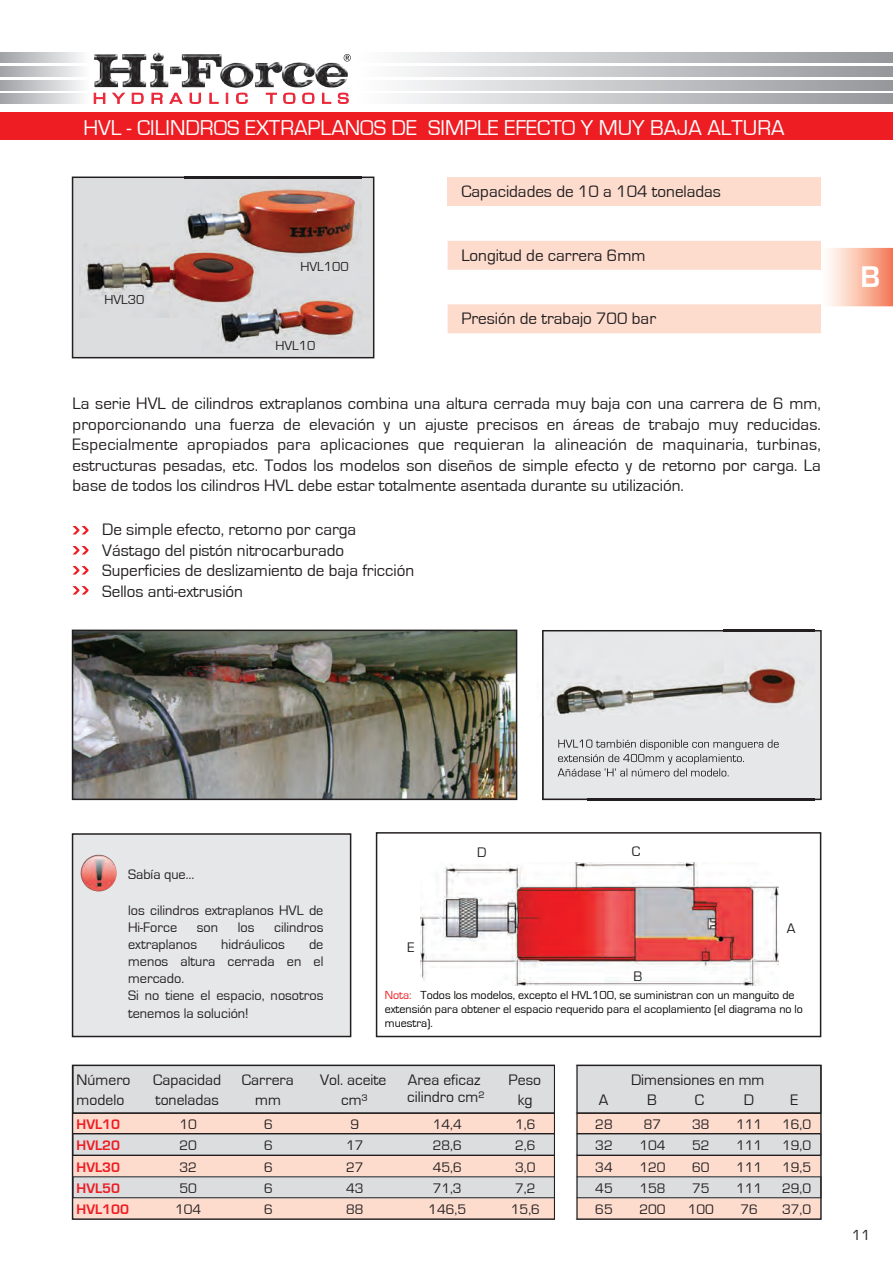
<style>
.page{position:relative;width:893px;height:1263px;background:#fff}
.page>*{position:absolute;margin:0;border:0;box-sizing:border-box;transform-origin:0 0}
.t1{font:700 30.9px "Eurostile";color:#fff}
.t2{font:22.05px "Eurostile";color:#fff}
.t3{font:17.1px/20.5px "Eurostile";color:#231f20;text-align:justify}
.t4{font:15.75px/20px "Eurostile";color:#231f20;text-align:center}
.t5{font:15px "Eurostile";color:#231f20}
.t6{font:14.25px/21.3px "Eurostile";color:#231f20;text-align:center}
.t7{font:700 14.25px/21.3px "Eurostile";color:#ee1d23}
.t8{font:13.5px "Eurostile";color:#231f20}
.t9{font:12px/14.4px "Eurostile";color:#040503}
.s1{color:#ee1d23}
</style>
<div class="page">
<svg style="left:401px;top:52px;width:492px;height:11px;background:#c3c4c7"></svg>
<svg style="left:401px;top:67px;width:492px;height:10px;background:#c3c4c7"></svg>
<svg style="left:401px;top:80px;width:492px;height:10px;background:#c3c4c7"></svg>
<svg style="left:401px;top:94px;width:492px;height:10px;background:#c3c4c7"></svg>
<svg style="left:0;top:52px;width:82px;height:11px"></svg>
<svg style="left:0;top:67px;width:82px;height:10px"></svg>
<svg style="left:0;top:80px;width:82px;height:10px"></svg>
<svg style="left:0;top:94px;width:82px;height:10px"></svg>
<img style="left:94px;top:52px;width:220px;height:35px">
<svg style="left:344px;top:54px;width:7px;height:8px"></svg>
<svg style="left:94px;top:92px;width:31px;height:12px"></svg>
<svg style="left:132px;top:93px;width:12px;height:11px"></svg>
<svg style="left:151px;top:93px;width:12px;height:11px"></svg>
<svg style="left:169px;top:93px;width:14px;height:11px"></svg>
<svg style="left:189px;top:93px;width:12px;height:11px"></svg>
<svg style="left:209px;top:93px;width:10px;height:11px"></svg>
<svg style="left:226px;top:93px;width:2px;height:11px"></svg>
<svg style="left:236px;top:92px;width:12px;height:12px"></svg>
<svg style="left:266px;top:93px;width:11px;height:11px"></svg>
<svg style="left:283px;top:92px;width:13px;height:12px"></svg>
<svg style="left:302px;top:92px;width:13px;height:12px"></svg>
<svg style="left:322px;top:93px;width:9px;height:11px"></svg>
<svg style="left:338px;top:92px;width:11px;height:12px"></svg>
<div style="left:0;top:113px;width:893px;height:27px;background:#ee1d23"></div>
<div style="left:448px;top:177px;width:373px;height:29px;background:#fddcce"></div>
<svg style="left:448px;top:241px;width:445px;height:92px"></svg>
<svg style="left:73px;top:526px;width:16px;height:8px"></svg>
<svg style="left:73px;top:546px;width:16px;height:8px"></svg>
<svg style="left:73px;top:566px;width:16px;height:8px"></svg>
<svg style="left:73px;top:586px;width:16px;height:9px"></svg>
<div style="left:74px;top:1198px;width:746px;height:20px;background:#fddcce"></div>
<div style="left:73px;top:1176px;width:748px;height:22px;background:#dcdddf;border:1px solid #231f20"></div>
<svg style="left:74px;top:1114px;width:746px;height:63px;background:#e7d3ca"></svg>
<hr style="left:73px;top:1134px;width:748px;height:1px;background:#231f20">
<div style="left:73px;top:1065px;width:748px;height:48px;background:#dcdddf"></div>
<hr style="left:554px;top:1065px;width:1px;height:154px;background:#231f20">
<hr style="left:576px;top:1065px;width:2px;height:154px;background:#231f20">
<div style="left:72px;top:833px;width:279px;height:204px;background:#e6e7e9;border:2px solid #231f20"></div>
<img style="left:81px;top:854px;width:36px;height:37px;border-radius:18px">
<svg style="left:72px;top:177px;width:302px;height:181px;background:#d2d2d4"></svg>
<img style="left:260px;top:277px;width:110px;height:38px">
<img style="left:202px;top:315px;width:168px;height:38px">
<img style="left:185px;top:176px;width:177px;height:92px">
<img style="left:80px;top:243px;width:180px;height:37px">
<img style="left:80px;top:280px;width:122px;height:37px">
<img style="left:202px;top:277px;width:58px;height:40px">
<img style="left:185px;top:243px;width:75px;height:25px">
<img style="left:75px;top:633px;width:439px;height:164px">
<div style="left:72px;top:630px;width:445px;height:170px;border:2px solid #231f20"></div>
<div style="left:376px;top:832px;width:445px;height:205px;border:2px solid #231f20"></div>
<div style="left:72px;top:1065px;width:750px;height:155px;border:1px solid #231f20"></div>
<img style="left:420px;top:863px;width:358px;height:123px">
<svg style="left:814px;top:630px;width:8px;height:170px"></svg>
<img style="left:723px;top:629px;width:91px;height:1px">
<img style="left:583px;top:800px;width:231px;height:1px">
<img style="left:588px;top:631px;width:226px;height:168px">
<div style="left:542px;top:630px;width:182px;height:42px;background:#e6e7e9"></div>
<img style="left:724px;top:630px;width:90px;height:1px">
<img style="left:542px;top:672px;width:46px;height:128px">
<img style="left:587px;top:799px;width:227px;height:1px">
<img style="left:558px;top:739px;width:221px;height:11px">
<img style="left:558px;top:754px;width:186px;height:10px">
<img style="left:558px;top:768px;width:171px;height:8px">
<hr style="left:73px;top:1112px;width:748px;height:2px;background:#231f20">
<div style="left:555px;top:1061px;width:21px;height:161px;background:#fff"></div>
<p class="t2" style="left:83px;top:116px;width:703px">HVL - CILINDROS EXTRAPLANOS DE SIMPLE EFECTO Y MUY BAJA ALTURA</p>
<p class="t8" style="left:105px;top:293px;width:41px">HVL30</p>
<p class="t8" style="left:301px;top:260px;width:50px">HVL100</p>
<p class="t8" style="left:276px;top:338px;width:41px">HVL10</p>
<p class="t3" style="left:461px;top:181px;width:261px">Capacidades de 10 a 104 toneladas</p>
<p class="t3" style="left:461px;top:245px;width:186px">Longitud de carrera 6mm</p>
<p class="t3" style="left:461px;top:309px;width:196px">Presión de trabajo 700 bar</p>
<p class="t3" style="left:73px;top:394px;width:750px">La serie HVL de cilindros extraplanos combina una altura cerrada muy baja con una carrera de 6 mm, proporcionando una fuerza de elevación y un ajuste precisos en áreas de trabajo muy reducidas.<br>Especialmente apropiados para aplicaciones que requieran la alineación de maquinaria, turbinas, estructuras pesadas, etc. Todos los modelos son diseños de simple efecto y de retorno por carga. La base de todos los cilindros HVL debe estar totalmente asentada durante su utilización.</p>
<p class="t3" style="left:102px;top:519px;width:313px;text-align:left">De simple efecto, retorno por carga Vástago del pistón nitrocarburado Superficies de deslizamiento de baja fricción Sellos anti-extrusión</p>
<h1 class="t1" style="left:860px;top:260px;width:21px">B</h1>
<p class="t6" style="left:477px;top:842px;width:11px">D</p>
<p class="t6" style="left:632px;top:840px;width:10px">C</p>
<p class="t6" style="left:128px;top:864px;width:68px">Sabía que…</p>
<p class="t6" style="left:128px;top:902px;width:197px;line-height:17.1px;text-align:left">los cilindros extraplanos HVL de<br>Hi-Force</p>
<p class="t6" style="left:197px;top:917px;width:23px">son</p>
<p class="t6" style="left:238px;top:917px;width:18px">los</p>
<p class="t6" style="left:274px;top:917px;width:51px">cilindros</p>
<p class="t6" style="left:787px;top:917px;width:10px">A</p>
<p class="t6" style="left:128px;top:936px;width:197px;line-height:17.1px;text-align:left;text-indent:181px">de menos altura cerrada en el mercado.<br>Si no tiene el espacio, nosotros tenemos la solución!</p>
<p class="t6" style="left:128px;top:934px;width:71px">extraplanos</p>
<p class="t6" style="left:221px;top:934px;width:65px">hidráulicos</p>
<p class="t6" style="left:407px;top:936px;width:9px">E</p>
<p class="t6" style="left:633px;top:965px;width:10px">B</p>
<p class="t9" style="left:385px;top:987px;width:420px"><span class="s1">Nota:</span> Todos los modelos, excepto el HVL100, se suministran con un manguito de extensión para obtener el espacio requerido para el acoplamiento (el diagrama no lo muestra).</p>
<p class="t4" style="left:77px;top:1070px;width:55px;text-align:left">Número modelo</p>
<p class="t7" style="left:77px;top:1114px;width:54px">HVL10<br>HVL20<br>HVL30<br>HVL50<br>HVL100</p>
<p class="t4" style="left:153px;top:1070px;width:69px">Capacidad</p>
<p class="t4" style="left:631px;top:1070px;width:135px">Dimensiones en mm</p>
<p class="t4" style="left:156px;top:1090px;width:65px">toneladas</p>
<p class="t6" style="left:175px;top:1114px;width:28px">10<br>20<br>32<br>50<br>104</p>
<p class="t4" style="left:242px;top:1070px;width:53px">Carrera mm</p>
<p class="t6" style="left:264px;top:1114px;width:10px;text-align:justify">6<br>6<br>6<br>6<br>6</p>
<p class="t4" style="left:407px;top:1071px;width:79px;line-height:17.4px;text-align:left">Area eficaz cilindro cm²</p>
<p class="t6" style="left:428px;top:1114px;width:39px">14,4<br>28,6<br>45,6<br>71,3<br>146,5</p>
<p class="t4" style="left:320px;top:1070px;width:68px">Vol. aceite cm³</p>
<p class="t6" style="left:346px;top:1114px;width:19px">9<br>17<br>27<br>43<br>88</p>
<p class="t4" style="left:509px;top:1070px;width:34px">Peso kg</p>
<p class="t6" style="left:511px;top:1114px;width:31px">1,6<br>2,6<br>3,0<br>7,2<br>15,6</p>
<p class="t4" style="left:695px;top:1090px;width:11px">C</p>
<p class="t6" style="left:688px;top:1114px;width:28px">38<br>52<br>60<br>75<br>100</p>
<p class="t4" style="left:599px;top:1090px;width:11px">A</p>
<p class="t6" style="left:595px;top:1114px;width:19px;text-align:justify">28<br>32<br>34<br>45<br>65</p>
<p class="t4" style="left:647px;top:1090px;width:11px">B</p>
<p class="t6" style="left:639px;top:1114px;width:28px">87<br>104<br>120<br>158<br>200</p>
<p class="t4" style="left:744px;top:1090px;width:12px">D</p>
<p class="t6" style="left:736px;top:1114px;width:28px">111<br>111<br>111<br>111<br>76</p>
<p class="t4" style="left:791px;top:1090px;width:9px">E</p>
<p class="t6" style="left:782px;top:1114px;width:31px;text-align:justify">16,0<br>19,0<br>19,5<br>29,0<br>37,0</p>
<p class="t5" style="left:852px;top:1227px;width:20px">11</p>
</div>
